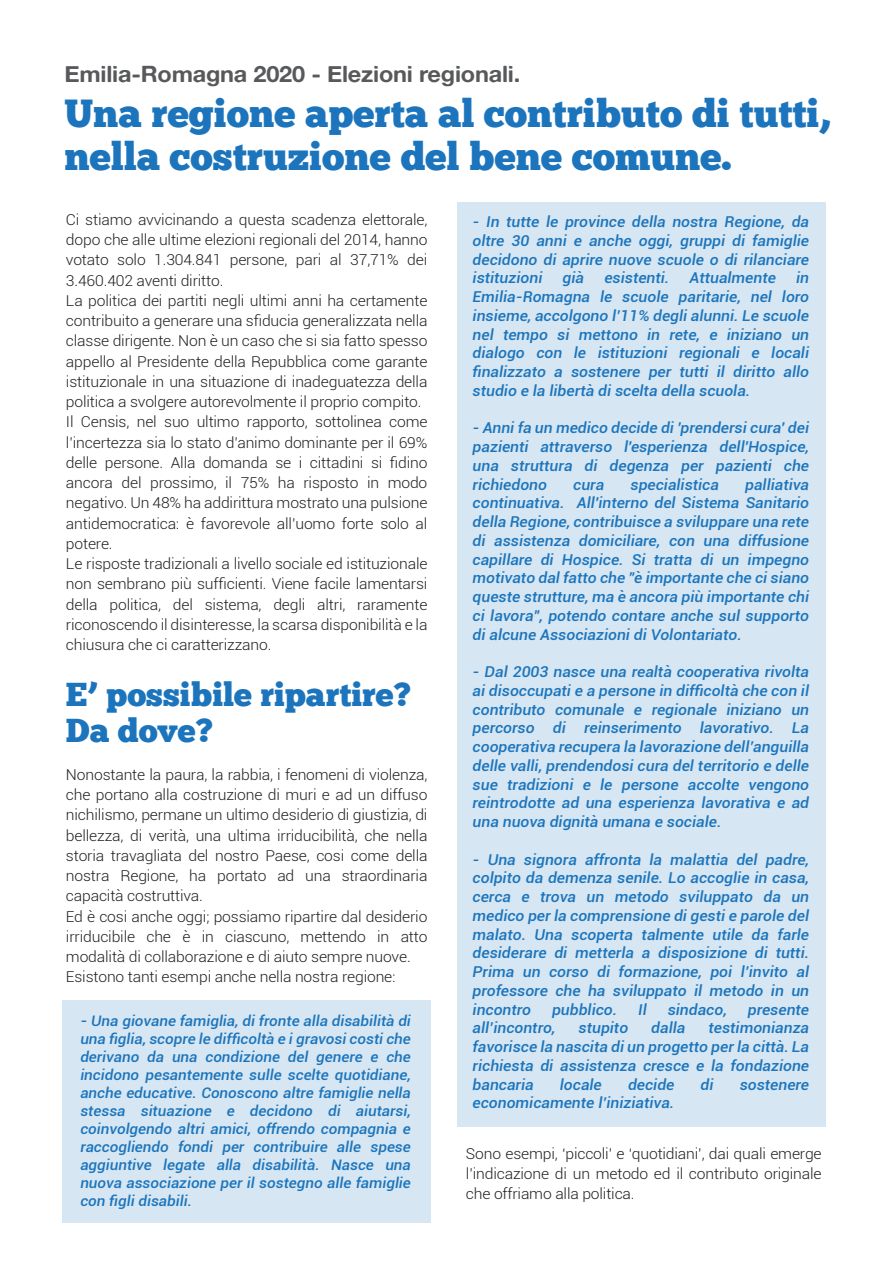
<style>
.page{position:relative;width:893px;height:1263px;background:#fff}
.page>*{position:absolute;margin:0;border:0;box-sizing:border-box;transform-origin:0 0}
.t1{font:39px/43.5px "Chunk Five Ex";color:#1c75bc}
.t2{font:33px/36px "Chunk Five Ex";color:#1c75bc}
.t3{font:22.5px "Alte Haas Grotesk Bold";letter-spacing:-.01em;color:#58595b;scale:1.05 1}
.t4{font:italic 500 15px/18.8px "Roboto";color:#1c75bc;text-align:justify;scale:1.05 1}
.t5{font:300 15px/20.2px "Roboto";letter-spacing:-.01em;color:#231f20;scale:1.05 1}
.t6{font:italic 500 14.55px/18px "Roboto";color:#1c75bc;text-align:justify;scale:1.05 1}
.s1{font-size:15px}
</style>
<div class="page">
<div style="left:63px;top:1000px;width:368px;height:223px;background:#d6e6f3"></div>
<div style="left:458px;top:202px;width:368px;height:924px;background:#d6e6f3"></div>
<h3 class="t3" style="left:64px;top:60px;width:436px">Emilia-Romagna 2020 - Elezioni regionali.</h3>
<h1 class="t1" style="left:64px;top:91px;width:767px">Una regione aperta al contributo di tutti, nella costruzione del bene comune.</h1>
<p class="t5" style="left:66px;top:209px;width:346px">Ci stiamo avvicinando a questa scadenza elettorale, dopo che alle ultime elezioni regionali del 2014, hanno votato solo 1.304.841 persone, pari al 37,71% dei 3.460.402 aventi diritto.<br>La politica dei partiti negli ultimi anni ha certamente contribuito a generare una sfiducia generalizzata nella classe dirigente. Non è un caso che si sia fatto spesso appello al Presidente della Repubblica come garante istituzionale in una situazione di inadeguatezza della politica a svolgere autorevolmente il proprio compito.<br>Il Censis, nel suo ultimo rapporto, sottolinea come l’incertezza sia lo stato d’animo dominante per il 69% delle persone. Alla domanda se i cittadini si fidino ancora del prossimo, il 75% ha risposto in modo negativo. Un 48% ha addirittura mostrato una pulsione antidemocratica: è favorevole all’uomo forte solo al potere.<br>Le risposte tradizionali a livello sociale ed istituzionale non sembrano più sufficienti. Viene facile lamentarsi della politica, del sistema, degli altri, raramente riconoscendo il disinteresse, la scarsa disponibilità e la chiusura che ci caratterizzano.</p>
<h2 class="t2" style="left:66px;top:675px;width:347px">E’ possibile ripartire?<br>Da dove?</h2>
<p class="t5" style="left:66px;top:764px;width:346px">Nonostante la paura, la rabbia, i fenomeni di violenza, che portano alla costruzione di muri e ad un diffuso nichilismo, permane un ultimo desiderio di giustizia, di bellezza, di verità, una ultima irriducibilità, che nella storia travagliata del nostro Paese, cosi come della nostra Regione, ha portato ad una straordinaria capacità costruttiva.<br>Ed è cosi anche oggi; possiamo ripartire dal desiderio irriducibile che è in ciascuno, mettendo in atto modalità di collaborazione e di aiuto sempre nuove.<br>Esistono tanti esempi anche nella nostra regione:</p>
<p class="t6" style="left:80px;top:1011px;width:316px"><span class="s1">-</span> Una giovane famiglia, di fronte alla disabilità di una figlia, scopre le difficoltà e i gravosi costi che derivano da una condizione del genere e che incidono pesantemente sulle scelte quotidiane, anche educative. Conoscono altre famiglie nella stessa situazione e decidono di aiutarsi, coinvolgendo altri amici, offrendo compagnia e raccogliendo fondi per contribuire alle spese aggiuntive legate alla disabilità. Nasce una nuova associazione per il sostegno alle famiglie con figli disabili.</p>
<p class="t4" style="left:473px;top:212px;width:322px">- In tutte le province della nostra Regione, da oltre 30 anni e anche oggi, gruppi di famiglie decidono di aprire nuove scuole o di rilanciare istituzioni</p>
<p class="t4" style="left:473px;top:268px;width:322px;text-indent:324px">in Emilia-Romagna le scuole paritarie, nel loro insieme, accolgono l’11% degli alunni. Le scuole nel tempo si mettono in rete, e iniziano un dialogo con le istituzioni regionali e locali finalizzato a sostenere per tutti il diritto allo studio e la libertà di scelta della scuola.</p>
<p class="t4" style="left:473px;top:418px;width:322px">- Anni fa un medico decide di 'prendersi cura' dei pazienti attraverso l'esperienza dell'Hospice, una struttura di degenza per pazienti che richiedono</p>
<p class="t4" style="left:563px;top:268px;width:22px">già</p>
<p class="t4" style="left:604px;top:268px;width:63px">esistenti.</p>
<p class="t4" style="left:689px;top:268px;width:84px">Attualmente</p>
<p class="t4" style="left:473px;top:474px;width:322px;text-indent:273px">palliativa continuativa. All'interno del Sistema Sanitario della Regione, contribuisce a sviluppare una rete di assistenza domiciliare, con una diffusione capillare di Hospice. Si tratta di un impegno motivato dal fatto che "è importante che ci siano queste strutture, ma è ancora più importante chi ci lavora", potendo contare anche sul supporto di alcune Associazioni di Volontariato.</p>
<p class="t4" style="left:473px;top:662px;width:322px">- Dal 2003 nasce una realtà cooperativa rivolta ai disoccupati e a persone in difficoltà che con il contributo comunale e regionale iniziano un percorso di reinserimento lavorativo. La cooperativa recupera la lavorazione dell’anguilla delle valli, prendendosi cura del territorio e delle sue tradizioni e le persone accolte vengono reintrodotte ad una esperienza lavorativa e ad una nuova dignità umana e sociale.</p>
<p class="t4" style="left:473px;top:849px;width:322px">- Una signora affronta la malattia del padre, colpito da demenza senile. Lo accoglie in casa, cerca e trova un metodo sviluppato da un medico per la comprensione di gesti e parole del malato. Una scoperta talmente utile da farle desiderare di metterla a disposizione di tutti.<br>Prima un corso di formazione, poi l’invito al professore che ha sviluppato il metodo in un incontro</p>
<p class="t4" style="left:573px;top:474px;width:31px">cura</p>
<p class="t4" style="left:630px;top:474px;width:86px">specialistica</p>
<p class="t4" style="left:552px;top:999px;width:64px">pubblico.</p>
<p class="t4" style="left:638px;top:999px;width:10px">Il</p>
<p class="t4" style="left:668px;top:999px;width:58px">sindaco,</p>
<p class="t4" style="left:748px;top:999px;width:60px">presente</p>
<p class="t4" style="left:473px;top:1018px;width:80px">all’incontro,</p>
<p class="t4" style="left:579px;top:1018px;width:49px">stupito</p>
<p class="t4" style="left:651px;top:1018px;width:34px">dalla</p>
<p class="t4" style="left:473px;top:1018px;width:322px;text-indent:236px">testimonianza favorisce la nascita di un progetto per la città. La richiesta di assistenza cresce e la fondazione bancaria</p>
<p class="t4" style="left:560px;top:1074px;width:41px">locale</p>
<p class="t4" style="left:628px;top:1074px;width:46px">decide</p>
<p class="t4" style="left:701px;top:1074px;width:14px">di</p>
<p class="t4" style="left:740px;top:1074px;width:68px">sostenere</p>
<p class="t4" style="left:473px;top:1093px;width:194px">economicamente l’iniziativa.</p>
<p class="t5" style="left:466px;top:1143px;width:340px;text-align:justify">Sono esempi, ‘piccoli’ e ‘quotidiani’, dai quali emerge l’indicazione di un metodo ed il contributo originale che offriamo alla politica.</p>
</div>
